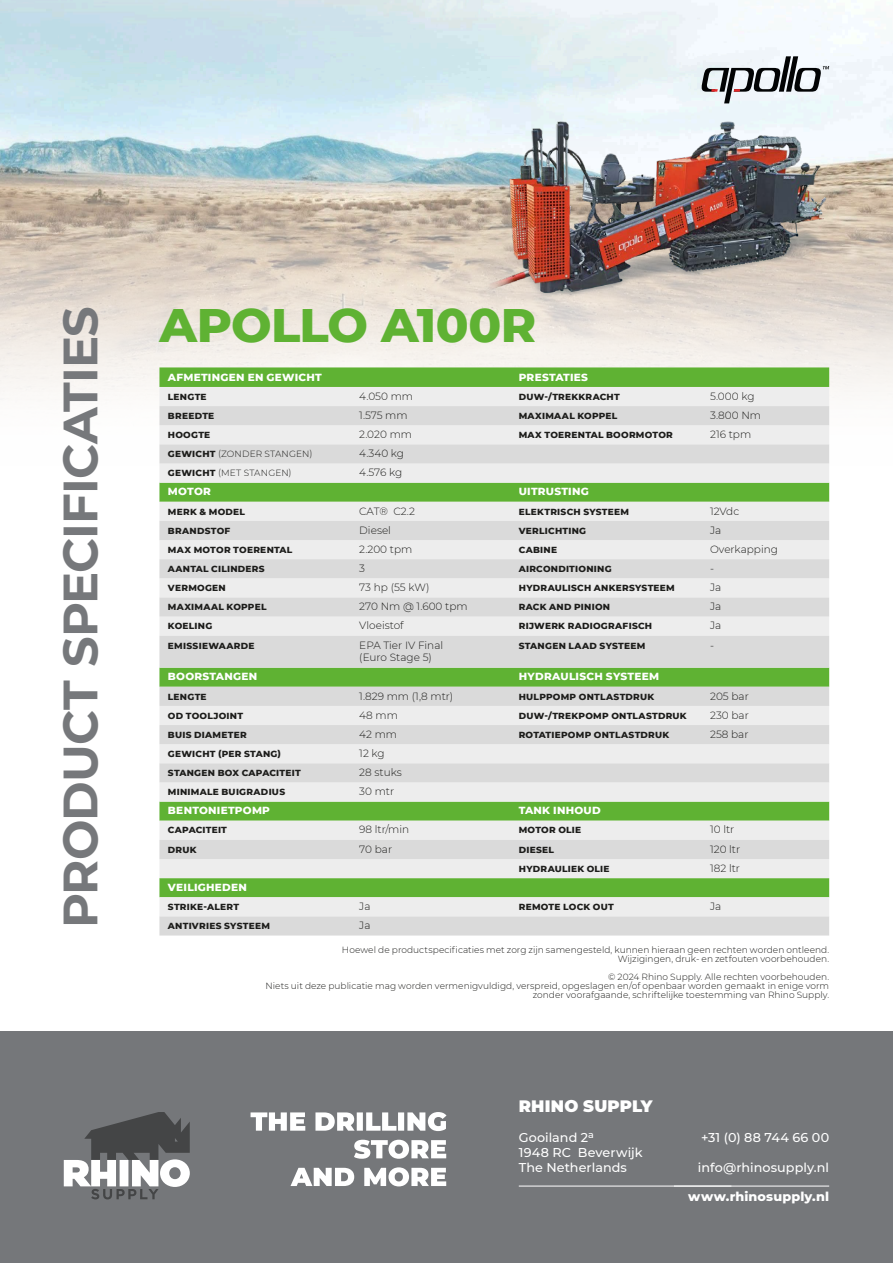
<style>
.page{position:relative;width:893px;height:1263px;background:#fff}
.page>*{position:absolute;margin:0;border:0;box-sizing:border-box;transform-origin:0 0}
.t1{font:700 48px "Montserrat";letter-spacing:-.02em;color:#76787b}
.t2{font:800 48px "Montserrat";letter-spacing:-.015em;color:#5fb233}
.t3{font:900 16.5px "Montserrat";letter-spacing:.01em;color:#fff}
.t4{font:500 12.75px/14.9px "Montserrat";letter-spacing:.005em;color:#fff}
.t5{font:800 12.75px "Montserrat";letter-spacing:.015em;color:#fff}
.t6{font:500 12.75px "Montserrat";letter-spacing:.025em;color:#fff}
.t7{font:300 10.5px/12.8px "Montserrat";color:#1d1d1b}
.t8{font:800 10.5px "Montserrat";letter-spacing:.025em;color:#fff}
.t9{font:800 9px "Montserrat";letter-spacing:.03em;color:#1d1d1b}
.t10{font:300 9px/9px "Montserrat";letter-spacing:.005em;color:#1d1d1b;text-align:right}
.s1{font-weight:800}
</style>
<div class="page">
<img style="left:0;top:0;width:893px;height:425px">
<div style="left:0;top:1031px;width:893px;height:232px;background:#75777a"></div>
<svg style="left:290px;top:1167px;width:156px;height:19px"></svg>
<svg style="left:354px;top:1140px;width:92px;height:19px"></svg>
<svg style="left:251px;top:1112px;width:195px;height:19px"></svg>
<hr style="left:519px;top:1186px;width:212px;height:1px;background:#fff">
<hr style="left:674px;top:1186px;width:155px;height:1px;background:#fff">
<svg style="left:64px;top:1112px;width:126px;height:87px"></svg>
<img style="left:480px;top:119px;width:349px;height:187px">
<div style="left:159px;top:367px;width:670px;height:20px;background:#5fb233"></div>
<div style="left:159px;top:387px;width:670px;height:19px;background:#ededed"></div>
<svg style="left:159px;top:406px;width:670px;height:529px;background:#d1dcca"></svg>
<svg style="left:702px;top:56px;width:127px;height:47px"></svg>
<h1 class="t1" style="left:46px;top:928px;width:623px;rotate:-90deg">PRODUCT SPECIFICATIES</h1>
<h1 class="t2" style="left:159px;top:290px;width:378px">APOLLO A100R</h1>
<p class="t8" style="left:168px;top:369px;width:155px">AFMETINGEN EN GEWICHT</p>
<p class="t8" style="left:519px;top:369px;width:71px">PRESTATIES</p>
<p class="t9" style="left:168px;top:390px;width:40px">LENGTE</p>
<p class="t7" style="left:359px;top:389px;width:55px">4.050 mm</p>
<p class="t9" style="left:519px;top:390px;width:103px">DUW-/TREKKRACHT</p>
<p class="t7" style="left:710px;top:389px;width:46px">5.000 kg</p>
<p class="t9" style="left:168px;top:409px;width:48px">BREEDTE</p>
<p class="t7" style="left:359px;top:408px;width:50px">1.575 mm</p>
<p class="t9" style="left:519px;top:409px;width:100px">MAXIMAAL KOPPEL</p>
<p class="t7" style="left:710px;top:408px;width:52px">3.800 Nm</p>
<p class="t9" style="left:168px;top:428px;width:44px">HOOGTE</p>
<p class="t7" style="left:359px;top:428px;width:54px">2.020 mm</p>
<p class="t9" style="left:519px;top:428px;width:156px">MAX TOERENTAL BOORMOTOR</p>
<p class="t7" style="left:710px;top:428px;width:43px">216 tpm</p>
<p class="t10" style="left:168px;top:449px;width:146px"><span class="s1">GEWICHT</span> (ZONDER STANGEN)</p>
<p class="t7" style="left:359px;top:447px;width:46px">4.340 kg</p>
<p class="t10" style="left:168px;top:468px;width:125px"><span class="s1">GEWICHT</span> (MET STANGEN)</p>
<p class="t7" style="left:359px;top:466px;width:44px">4.576 kg</p>
<p class="t8" style="left:168px;top:484px;width:44px">MOTOR</p>
<p class="t8" style="left:519px;top:484px;width:72px">UITRUSTING</p>
<p class="t9" style="left:168px;top:505px;width:79px">MERK &amp; MODEL</p>
<p class="t7" style="left:359px;top:504px;width:57px">CAT® C2.2</p>
<p class="t9" style="left:519px;top:505px;width:112px">ELEKTRISCH SYSTEEM</p>
<p class="t7" style="left:710px;top:504px;width:31px">12Vdc</p>
<p class="t9" style="left:168px;top:524px;width:64px">BRANDSTOF</p>
<p class="t7" style="left:359px;top:523px;width:33px">Diesel</p>
<p class="t9" style="left:519px;top:524px;width:69px">VERLICHTING</p>
<p class="t7" style="left:710px;top:523px;width:13px">Ja</p>
<p class="t9" style="left:168px;top:543px;width:126px">MAX MOTOR TOERENTAL</p>
<p class="t7" style="left:359px;top:542px;width:55px">2.200 tpm</p>
<p class="t9" style="left:519px;top:543px;width:40px">CABINE</p>
<p class="t7" style="left:710px;top:542px;width:69px">Overkapping</p>
<p class="t9" style="left:168px;top:562px;width:98px">AANTAL CILINDERS</p>
<p class="t7" style="left:359px;top:561px;width:7px">3</p>
<p class="t9" style="left:519px;top:562px;width:94px">AIRCONDITIONING</p>
<p class="t7" style="left:710px;top:561px;width:6px">-</p>
<p class="t9" style="left:168px;top:581px;width:59px">VERMOGEN</p>
<p class="t7" style="left:359px;top:581px;width:72px">73 hp (55 kW)</p>
<p class="t9" style="left:519px;top:581px;width:158px">HYDRAULISCH ANKERSYSTEEM</p>
<p class="t7" style="left:710px;top:581px;width:13px">Ja</p>
<p class="t9" style="left:168px;top:600px;width:100px">MAXIMAAL KOPPEL</p>
<p class="t7" style="left:359px;top:600px;width:110px">270 Nm @ 1.600 tpm</p>
<p class="t9" style="left:519px;top:600px;width:93px">RACK AND PINION</p>
<p class="t7" style="left:710px;top:600px;width:13px">Ja</p>
<p class="t9" style="left:168px;top:619px;width:46px">KOELING</p>
<p class="t7" style="left:359px;top:619px;width:46px">Vloeistof</p>
<p class="t9" style="left:519px;top:619px;width:135px">RIJWERK RADIOGRAFISCH</p>
<p class="t7" style="left:710px;top:619px;width:13px">Ja</p>
<p class="t9" style="left:168px;top:639px;width:88px">EMISSIEWAARDE</p>
<p class="t7" style="left:359px;top:638px;width:85px">EPA Tier IV Final (Euro Stage 5)</p>
<p class="t9" style="left:519px;top:639px;width:128px">STANGEN LAAD SYSTEEM</p>
<p class="t7" style="left:710px;top:638px;width:6px">-</p>
<p class="t8" style="left:168px;top:669px;width:91px">BOORSTANGEN</p>
<p class="t8" style="left:519px;top:669px;width:142px">HYDRAULISCH SYSTEEM</p>
<p class="t9" style="left:168px;top:690px;width:40px">LENGTE</p>
<p class="t7" style="left:359px;top:689px;width:95px">1.829 mm (1,8 mtr)</p>
<p class="t9" style="left:519px;top:690px;width:137px">HULPPOMP ONTLASTDRUK</p>
<p class="t7" style="left:710px;top:689px;width:40px">205 bar</p>
<p class="t9" style="left:168px;top:709px;width:77px">OD TOOLJOINT</p>
<p class="t7" style="left:359px;top:708px;width:40px">48 mm</p>
<p class="t9" style="left:519px;top:709px;width:169px">DUW-/TREKPOMP ONTLASTDRUK</p>
<p class="t7" style="left:710px;top:708px;width:40px">230 bar</p>
<p class="t9" style="left:168px;top:728px;width:80px">BUIS DIAMETER</p>
<p class="t7" style="left:359px;top:727px;width:39px">42 mm</p>
<p class="t9" style="left:519px;top:728px;width:152px">ROTATIEPOMP ONTLASTDRUK</p>
<p class="t7" style="left:710px;top:727px;width:40px">258 bar</p>
<p class="t9" style="left:168px;top:747px;width:115px">GEWICHT (PER STANG)</p>
<p class="t7" style="left:359px;top:746px;width:27px">12 kg</p>
<p class="t9" style="left:168px;top:766px;width:134px">STANGEN BOX CAPACITEIT</p>
<p class="t7" style="left:359px;top:766px;width:44px">28 stuks</p>
<p class="t9" style="left:168px;top:785px;width:119px">MINIMALE BUIGRADIUS</p>
<p class="t7" style="left:359px;top:785px;width:36px">30 mtr</p>
<p class="t8" style="left:168px;top:803px;width:104px">BENTONIETPOMP</p>
<p class="t8" style="left:519px;top:803px;width:83px">TANK INHOUD</p>
<p class="t9" style="left:168px;top:824px;width:61px">CAPACITEIT</p>
<p class="t7" style="left:359px;top:823px;width:51px">98 ltr/min</p>
<p class="t9" style="left:519px;top:824px;width:64px">MOTOR OLIE</p>
<p class="t7" style="left:710px;top:823px;width:26px">10 ltr</p>
<p class="t9" style="left:168px;top:843px;width:30px">DRUK</p>
<p class="t7" style="left:359px;top:842px;width:34px">70 bar</p>
<p class="t9" style="left:519px;top:843px;width:37px">DIESEL</p>
<p class="t7" style="left:710px;top:842px;width:32px">120 ltr</p>
<p class="t9" style="left:519px;top:862px;width:92px">HYDRAULIEK OLIE</p>
<p class="t7" style="left:710px;top:861px;width:31px">182 ltr</p>
<p class="t8" style="left:168px;top:879px;width:81px">VEILIGHEDEN</p>
<p class="t9" style="left:168px;top:900px;width:73px">STRIKE-ALERT</p>
<p class="t7" style="left:359px;top:899px;width:13px">Ja</p>
<p class="t9" style="left:519px;top:900px;width:96px">REMOTE LOCK OUT</p>
<p class="t7" style="left:710px;top:899px;width:13px">Ja</p>
<p class="t9" style="left:168px;top:919px;width:104px">ANTIVRIES SYSTEEM</p>
<p class="t7" style="left:359px;top:919px;width:13px">Ja</p>
<p class="t10" style="left:342px;top:945px;width:489px">Hoewel de productspecificaties met zorg zijn samengesteld, kunnen hieraan geen rechten worden ontleend.<br>Wijzigingen, druk- en zetfouten voorbehouden.</p>
<p class="t10" style="left:266px;top:972px;width:565px">© 2024 Rhino Supply. Alle rechten voorbehouden.<br>Niets uit deze publicatie mag worden vermenigvuldigd, verspreid, opgeslagen en/of openbaar worden gemaakt in enige vorm zonder voorafgaande, schriftelijke toestemming van Rhino Supply.</p>
<h2 class="t3" style="left:519px;top:1094px;width:135px">RHINO SUPPLY</h2>
<h3 class="t4" style="left:519px;top:1129px;width:125px">Gooiland 2<sup>a<br></sup>1948 RC Beverwijk<br>The Netherlands</h3>
<h3 class="t6" style="left:701px;top:1128px;width:130px">+31 (0) 88 744 66 00</h3>
<h3 class="t4" style="left:698px;top:1159px;width:133px">info@rhinosupply.nl</h3>
<h3 class="t5" style="left:688px;top:1187px;width:142px">www.rhinosupply.nl</h3>
</div>
